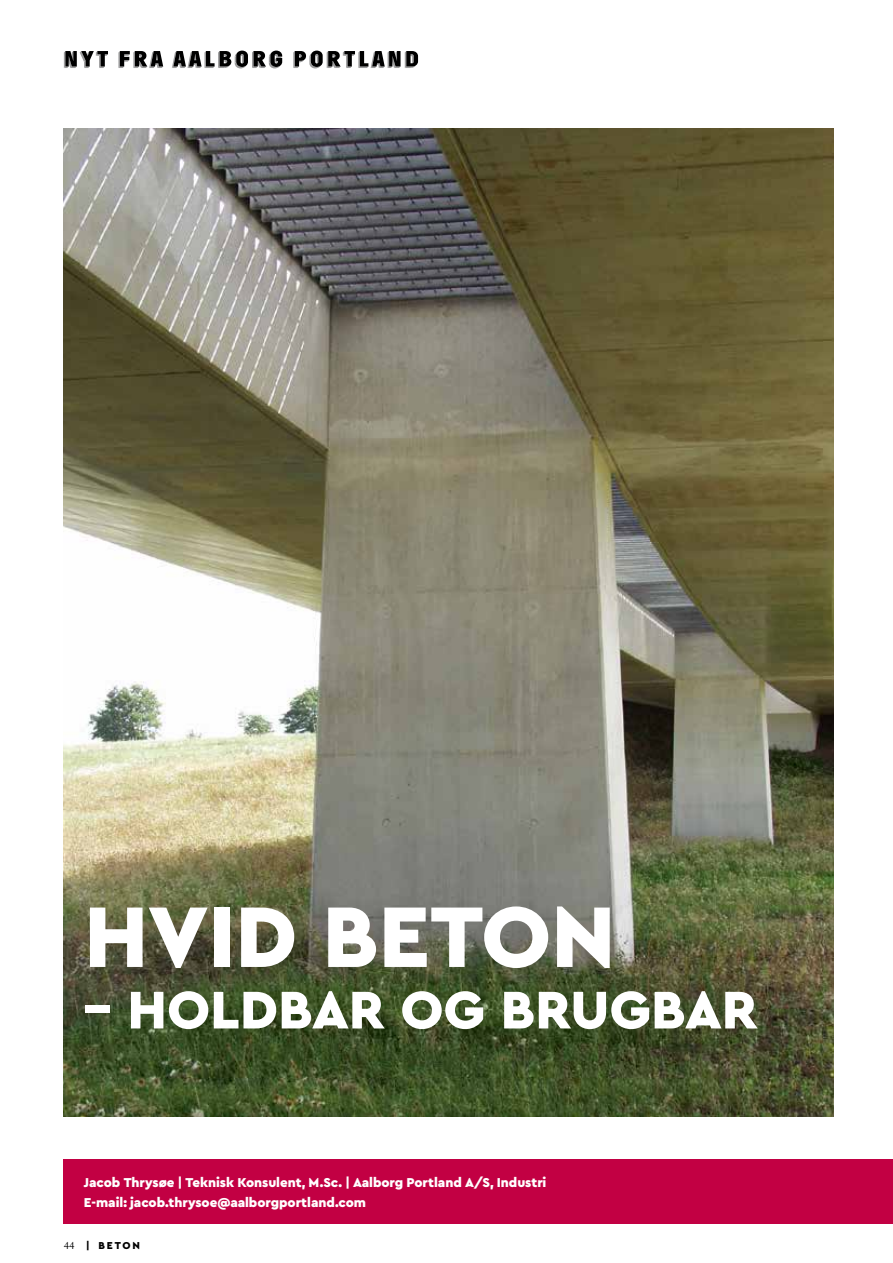
<style>
.page{position:relative;width:893px;height:1263px;background:#fff}
.page>*{position:absolute;margin:0;border:0;box-sizing:border-box;transform-origin:0 0}
.t1{font:900 90px "Cera Basic";color:#fff}
.t2{font:900 55.5px "Cera Basic";color:#fff}
.t3{font:900 13.5px/19.5px "Cera Basic";letter-spacing:-.005em;color:#fff}
.t4{font:900 10.5px "Cera Basic";letter-spacing:.17em;color:#000}
.s1{font-family:"Adobe Caslon Pro";font-weight:400}
</style>
<div class="page">
<img style="left:64px;top:129px;width:769px;height:987px">
<div style="left:64px;top:1159px;width:829px;height:65px;background:#c20043"></div>
<svg style="left:64px;top:51px;width:44px;height:17px"></svg>
<svg style="left:118px;top:51px;width:45px;height:17px"></svg>
<svg style="left:172px;top:51px;width:110px;height:17px"></svg>
<svg style="left:293px;top:51px;width:125px;height:17px"></svg>
<h1 class="t1" style="left:84px;top:884px;width:533px">HVID BETON</h1>
<h2 class="t2" style="left:84px;top:977px;width:675px">– HOLDBAR OG BRUGBAR</h2>
<p class="t3" style="left:84px;top:1173px;width:464px">Jacob Thrysøe | Teknisk Konsulent, M.Sc. | Aalborg Portland A/S, Industri<br>E-mail: jacob.thrysoe@aalborgportland.com</p>
<p class="t4" style="left:64px;top:1239px;width:78px"><span class="s1">44</span> | BETON</p>
</div>
